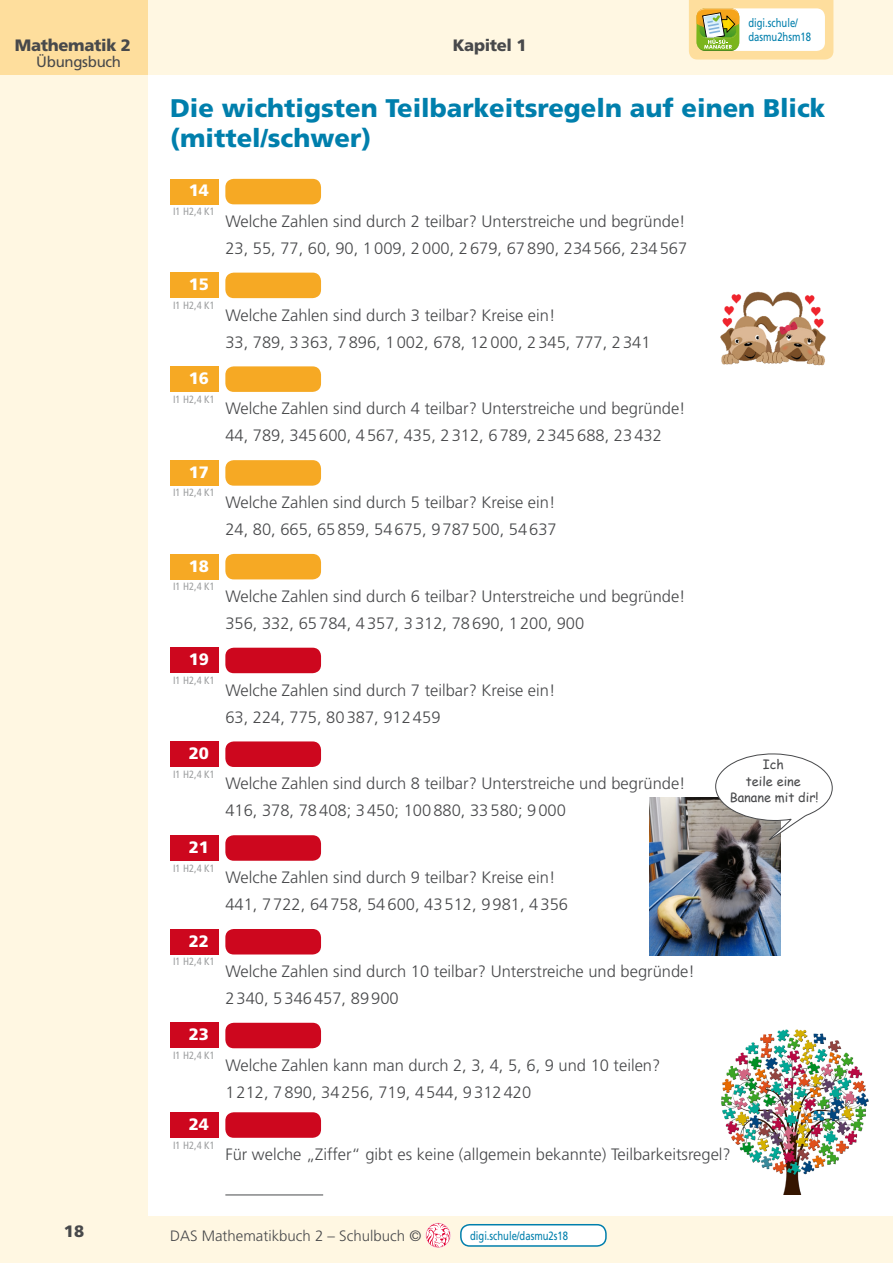
<style>
.page{position:relative;width:893px;height:1263px;background:#fff}
.page>*{position:absolute;margin:0;border:0;box-sizing:border-box;transform-origin:0 0}
.t1{font:900 25.5px/30px "Frutiger LT Std";color:#007fac}
.t2{font:300 16.5px/27px "Frutiger LT Std";color:#48494b}
.t3{font:900 16.5px "Frutiger LT Std";color:#fff}
.t4{font:900 16.5px "Frutiger LT Std";letter-spacing:-.02em;color:#48494b}
.t5{font:300 15px "Frutiger LT Std";color:#48494b}
.t6{font:15px "Frutiger LT Std";letter-spacing:-.02em;color:#48494b}
.t7{font:12.75px/16.5px "Comic Sans MS";color:#48494b;text-align:center}
.t8{font:12px/14.4px "Frutiger LT Std";color:#007fac;scale:.79 1}
.t9{font:condensed 10.5px "Frutiger LT Std";color:#9c9e9f}
</style>
<div class="page">
<div style="left:0;top:0;width:148px;height:1263px;background:#fff7e2"></div>
<div style="left:0;top:1216px;width:893px;height:47px;background:#fff7e2"></div>
<div style="left:0;top:0;width:893px;height:74px;background:#fff7e2"></div>
<div style="left:0;top:0;width:148px;height:74px;background:#fede9d"></div>
<div style="left:461px;top:1225px;width:145px;height:21px;background:#fff;border-radius:9px"></div>
<div style="left:460px;top:1224px;width:147px;height:23px;border:2px solid #007fac;border-radius:9px"></div>
<div style="left:425px;top:1222px;width:26px;height:26px;border:1px solid #fff;border-radius:50%"></div>
<svg style="left:426px;top:1223px;width:24px;height:24px"></svg>
<svg style="left:689px;top:0;width:144px;height:60px;background:#ede3b7"></svg>
<hr style="left:225px;top:1194px;width:98px;height:1px;background:#48494b">
<div style="left:225px;top:179px;width:96px;height:25px;background:#f6a924;border-radius:9px"></div>
<div style="left:225px;top:273px;width:96px;height:25px;background:#f6a924;border-radius:9px"></div>
<div style="left:225px;top:366px;width:96px;height:26px;background:#f6a924;border-radius:9px"></div>
<div style="left:225px;top:460px;width:96px;height:26px;background:#f6a924;border-radius:9px"></div>
<div style="left:225px;top:554px;width:96px;height:25px;background:#f6a924;border-radius:9px"></div>
<div style="left:225px;top:648px;width:96px;height:25px;background:#cd071e;border-radius:9px"></div>
<div style="left:225px;top:741px;width:96px;height:26px;background:#cd071e;border-radius:9px"></div>
<div style="left:225px;top:835px;width:96px;height:26px;background:#cd071e;border-radius:9px"></div>
<div style="left:225px;top:929px;width:96px;height:25px;background:#cd071e;border-radius:9px"></div>
<div style="left:225px;top:1023px;width:96px;height:25px;background:#cd071e;border-radius:9px"></div>
<div style="left:225px;top:1112px;width:96px;height:26px;background:#cd071e;border-radius:9px"></div>
<div style="left:170px;top:179px;width:49px;height:25px;background:#f6a924"></div>
<div style="left:170px;top:273px;width:49px;height:25px;background:#f6a924"></div>
<div style="left:170px;top:366px;width:49px;height:26px;background:#f6a924"></div>
<div style="left:170px;top:460px;width:49px;height:26px;background:#f6a924"></div>
<div style="left:170px;top:554px;width:49px;height:25px;background:#f6a924"></div>
<div style="left:170px;top:648px;width:49px;height:25px;background:#cd071e"></div>
<div style="left:170px;top:741px;width:49px;height:26px;background:#cd071e"></div>
<div style="left:170px;top:835px;width:49px;height:26px;background:#cd071e"></div>
<div style="left:170px;top:929px;width:49px;height:25px;background:#cd071e"></div>
<div style="left:170px;top:1023px;width:49px;height:25px;background:#cd071e"></div>
<div style="left:170px;top:1112px;width:49px;height:26px;background:#cd071e"></div>
<img style="left:720px;top:291px;width:106px;height:75px">
<img style="left:649px;top:797px;width:131px;height:158px">
<svg style="left:714px;top:753px;width:119px;height:89px"></svg>
<img style="left:721px;top:1029px;width:148px;height:166px">
<p class="t4" style="left:15px;top:35px;width:118px">Mathematik 2</p>
<p class="t6" style="left:36px;top:53px;width:86px">Übungsbuch</p>
<p class="t4" style="left:453px;top:35px;width:75px">Kapitel 1</p>
<p class="t8" style="left:748px;top:16px;width:81px">digi.schule/ dasmu2hsm18</p>
<h1 class="t1" style="left:170px;top:93px;width:657px">Die wichtigsten Teilbarkeitsregeln auf einen Blick (mittel/schwer)</h1>
<p class="t3" style="left:189px;top:181px;width:22px">14</p>
<p class="t9" style="left:173px;top:205px;width:43px">I1 H2,4 K1</p>
<p class="t3" style="left:189px;top:274px;width:22px">15</p>
<p class="t9" style="left:173px;top:299px;width:43px">I1 H2,4 K1</p>
<p class="t3" style="left:189px;top:368px;width:22px">16</p>
<p class="t9" style="left:173px;top:393px;width:43px">I1 H2,4 K1</p>
<p class="t3" style="left:189px;top:462px;width:22px">17</p>
<p class="t9" style="left:173px;top:487px;width:43px">I1 H2,4 K1</p>
<p class="t3" style="left:189px;top:556px;width:22px">18</p>
<p class="t9" style="left:173px;top:580px;width:43px">I1 H2,4 K1</p>
<p class="t3" style="left:189px;top:649px;width:22px">19</p>
<p class="t9" style="left:173px;top:674px;width:43px">I1 H2,4 K1</p>
<p class="t3" style="left:189px;top:743px;width:22px">20</p>
<p class="t9" style="left:173px;top:768px;width:43px">I1 H2,4 K1</p>
<p class="t3" style="left:189px;top:837px;width:22px">21</p>
<p class="t9" style="left:173px;top:862px;width:43px">I1 H2,4 K1</p>
<p class="t3" style="left:189px;top:931px;width:22px">22</p>
<p class="t9" style="left:173px;top:955px;width:43px">I1 H2,4 K1</p>
<p class="t3" style="left:189px;top:1024px;width:22px">23</p>
<p class="t9" style="left:173px;top:1049px;width:43px">I1 H2,4 K1</p>
<p class="t3" style="left:189px;top:1114px;width:22px">24</p>
<p class="t9" style="left:173px;top:1139px;width:43px">I1 H2,4 K1</p>
<p class="t2" style="left:225px;top:208px;width:463px">Welche Zahlen sind durch 2 teilbar? Unterstreiche und begründe!<br>23, 55, 77, 60, 90, 1009, 2000, 2679, 67890, 234566, 234567</p>
<p class="t2" style="left:225px;top:302px;width:427px">Welche Zahlen sind durch 3 teilbar? Kreise ein!<br>33, 789, 3363, 7896, 1002, 678, 12000, 2345, 777, 2341</p>
<p class="t2" style="left:225px;top:395px;width:462px">Welche Zahlen sind durch 4 teilbar? Unterstreiche und begründe!<br>44, 789, 345600, 4567, 435, 2312, 6789, 2345688, 23432</p>
<p class="t2" style="left:225px;top:489px;width:333px">Welche Zahlen sind durch 5 teilbar? Kreise ein!<br>24, 80, 665, 65859, 54675, 9787500, 54637</p>
<p class="t2" style="left:225px;top:583px;width:462px">Welche Zahlen sind durch 6 teilbar? Unterstreiche und begründe!<br>356, 332, 65784, 4357, 3312, 78690, 1200, 900</p>
<p class="t2" style="left:225px;top:677px;width:332px">Welche Zahlen sind durch 7 teilbar? Kreise ein!<br>63, 224, 775, 80387, 912459</p>
<p class="t2" style="left:225px;top:770px;width:462px">Welche Zahlen sind durch 8 teilbar? Unterstreiche und begründe!<br>416, 378, 78408; 3450; 100880, 33580; 9000</p>
<p class="t2" style="left:225px;top:864px;width:344px">Welche Zahlen sind durch 9 teilbar? Kreise ein!<br>441, 7722, 64758, 54600, 43512, 9981, 4356</p>
<p class="t2" style="left:225px;top:958px;width:471px">Welche Zahlen sind durch 10 teilbar? Unterstreiche und begründe!<br>2340, 5346457, 89900</p>
<p class="t2" style="left:225px;top:1052px;width:436px">Welche Zahlen kann man durch 2, 3, 4, 5, 6, 9 und 10 teilen?<br>1212, 7890, 34256, 719, 4544, 9312420</p>
<p class="t7" style="left:730px;top:756px;width:90px">Ich<br>teile eine<br>Banane mit dir!</p>
<p class="t2" style="left:225px;top:1141px;width:507px">Für welche „Ziffer“ gibt es keine (allgemein bekannte) Teilbarkeitsregel?</p>
<p class="t4" style="left:64px;top:1221px;width:22px">18</p>
<p class="t5" style="left:170px;top:1227px;width:253px">DAS Mathematikbuch 2 – Schulbuch ©</p>
<p class="t8" style="left:470px;top:1228px;width:126px">digi.schule/dasmu2s18</p>
</div>
